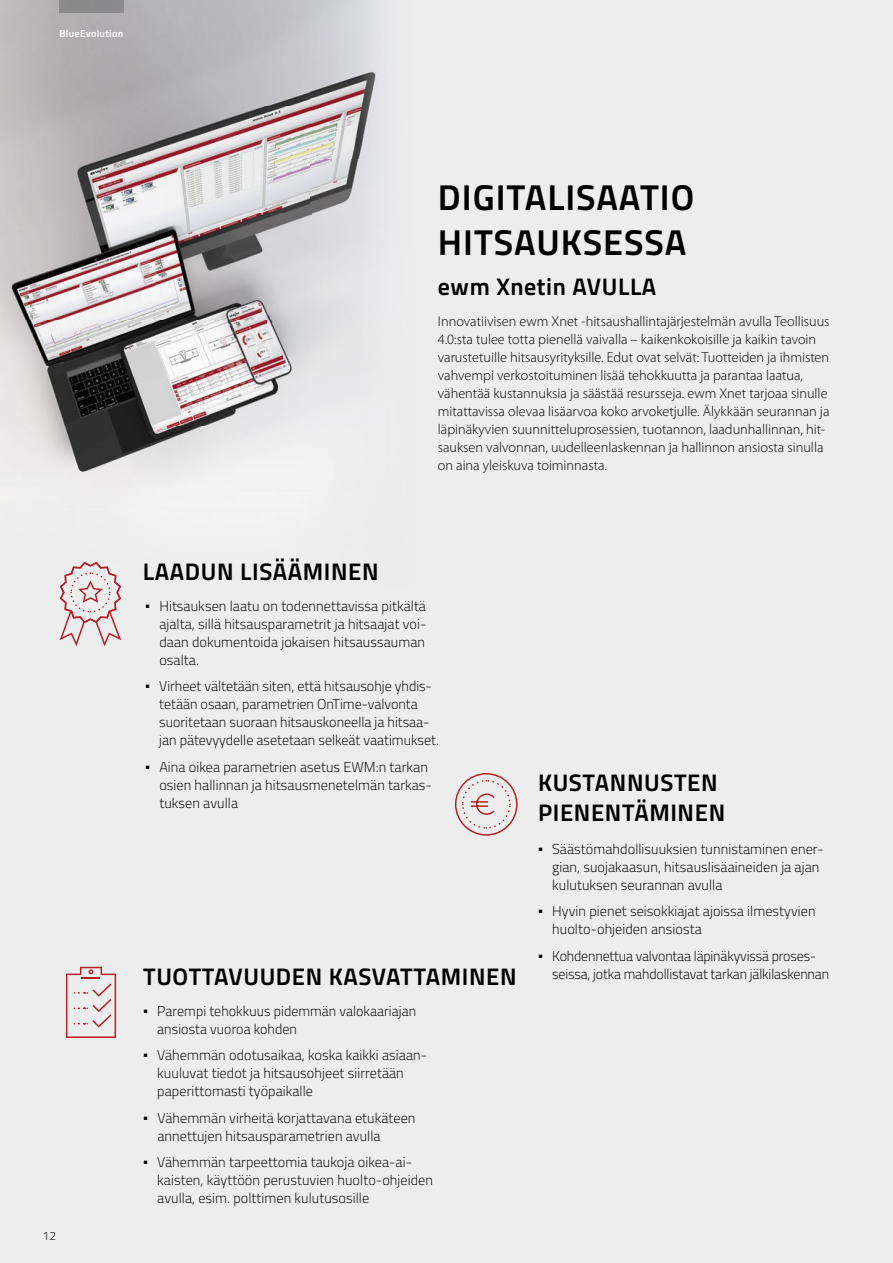
<style>
.page{position:relative;width:893px;height:1263px;background:#ededed}
.page>*{position:absolute;margin:0;border:0;box-sizing:border-box;transform-origin:0 0}
.t1{font:700 36px/45px "Titillium Text";letter-spacing:.025em;color:#000}
.t2{font:700 24px/30px "Titillium Text";letter-spacing:.025em;color:#000}
.t3{font:300 14.25px/18px "Titillium Text";letter-spacing:.005em;color:#000}
.t4{font:300 14.25px/18px "Myriad Pro";color:#000}
.t5{font:300 12px "Titillium Text";color:#000}
.t6{font:700 10.2px "Titillium Text";letter-spacing:.025em;color:#fff}
.s1{font-family:"Arial";font-weight:400}
</style>
<div class="page">
<img style="left:0;top:0;width:380px;height:587px">
<svg style="left:60px;top:562px;width:61px;height:84px"></svg>
<svg style="left:455px;top:773px;width:63px;height:63px"></svg>
<svg style="left:66px;top:967px;width:50px;height:71px"></svg>
<img style="left:60px;top:0;width:63px;height:13px">
<p class="t6" style="left:60px;top:26px;width:65px">BlueEvolution</p>
<p class="t5" style="left:43px;top:1227px;width:15px">12</p>
<h1 class="t1" style="left:438px;top:173px;width:258px">DIGITALISAATIO<br>HITSAUKSESSA</h1>
<h2 class="t2" style="left:143px;top:555px;width:237px">LAADUN LISÄÄMINEN</h2>
<h2 class="t2" style="left:438px;top:270px;width:220px">ewm Xnetin AVULLA</h2>
<p class="t4" style="left:438px;top:312px;width:393px">Innovatiivisen ewm Xnet -hitsaushallintajärjestelmän avulla Teollisuus 4.0:sta tulee totta pienellä vaivalla – kaikenkokoisille ja kaikin tavoin varustetuille hitsausyrityksille. Edut ovat selvät: Tuotteiden ja ihmisten vahvempi verkostoituminen lisää tehokkuutta ja parantaa laatua, vähentää kustannuksia ja säästää resursseja. ewm Xnet tarjoaa sinulle mitattavissa olevaa lisäarvoa koko arvoketjulle. Älykkään seurannan ja läpinäkyvien suunnitteluprosessien, tuotannon, laadunhallinnan, hit&shy;sauksen valvonnan, uudelleenlaskennan ja hallinnon ansiosta sinulla on aina yleiskuva toiminnasta.</p>
<p class="t3" style="left:159px;top:596px;width:269px;text-align:justify;text-indent:-14px"><span class="s1">▪</span> Hitsauksen laatu on todennettavissa pitkältä ajalta, sillä hitsausparametrit ja hitsaajat voi&shy;daan dokumentoida jokaisen hitsaussauman osalta.</p>
<p class="t3" style="left:159px;top:676px;width:281px;text-indent:-14px"><span class="s1">▪</span> Virheet vältetään siten, että hitsausohje yhdis&shy;tetään osaan, parametrien OnTime-valvonta suoritetaan suoraan hitsauskoneella ja hitsaa&shy;jan pätevyydelle asetetaan selkeät vaatimukset.</p>
<p class="t3" style="left:159px;top:757px;width:274px;text-indent:-14px"><span class="s1">▪</span> Aina oikea parametrien asetus EWM:n tarkan osien hallinnan ja hitsausmenetelmän tarkas&shy;tuksen avulla</p>
<h2 class="t2" style="left:143px;top:960px;width:375px">TUOTTAVUUDEN KASVATTAMINEN</h2>
<p class="t3" style="left:157px;top:1001px;width:260px;text-indent:-14px"><span class="s1">▪</span> Parempi tehokkuus pidemmän valokaariajan ansiosta vuoroa kohden</p>
<p class="t3" style="left:157px;top:1046px;width:271px;text-indent:-14px"><span class="s1">▪</span> Vähemmän odotusaikaa, koska kaikki asiaan&shy;kuuluvat tiedot ja hitsausohjeet siirretään paperittomasti työpaikalle</p>
<p class="t3" style="left:157px;top:1108px;width:260px;text-indent:-14px"><span class="s1">▪</span> Vähemmän virheitä korjattavana etukäteen annettujen hitsausparametrien avulla</p>
<p class="t3" style="left:157px;top:1153px;width:277px;text-indent:-14px"><span class="s1">▪</span> Vähemmän tarpeettomia taukoja oikea-ai&shy;kaisten, käyttöön perustuvien huolto-ohjeiden avulla, esim. polttimen kulutusosille</p>
<h2 class="t2" style="left:538px;top:766px;width:189px">KUSTANNUSTEN<br>PIENENTÄMINEN</h2>
<p class="t3" style="left:552px;top:839px;width:273px;text-indent:-14px"><span class="s1">▪</span> Säästömahdollisuuksien tunnistaminen ener&shy;gian, suojakaasun, hitsauslisäaineiden ja ajan kulutuksen seurannan avulla</p>
<p class="t3" style="left:552px;top:902px;width:265px;text-indent:-14px"><span class="s1">▪</span> Hyvin pienet seisokkiajat ajoissa ilmestyvien huolto-ohjeiden ansiosta</p>
<p class="t3" style="left:552px;top:946px;width:278px;text-indent:-14px"><span class="s1">▪</span> Kohdennettua valvontaa läpinäkyvissä proses&shy;seissa, jotka mahdollistavat tarkan jälkilaskennan</p>
</div>
